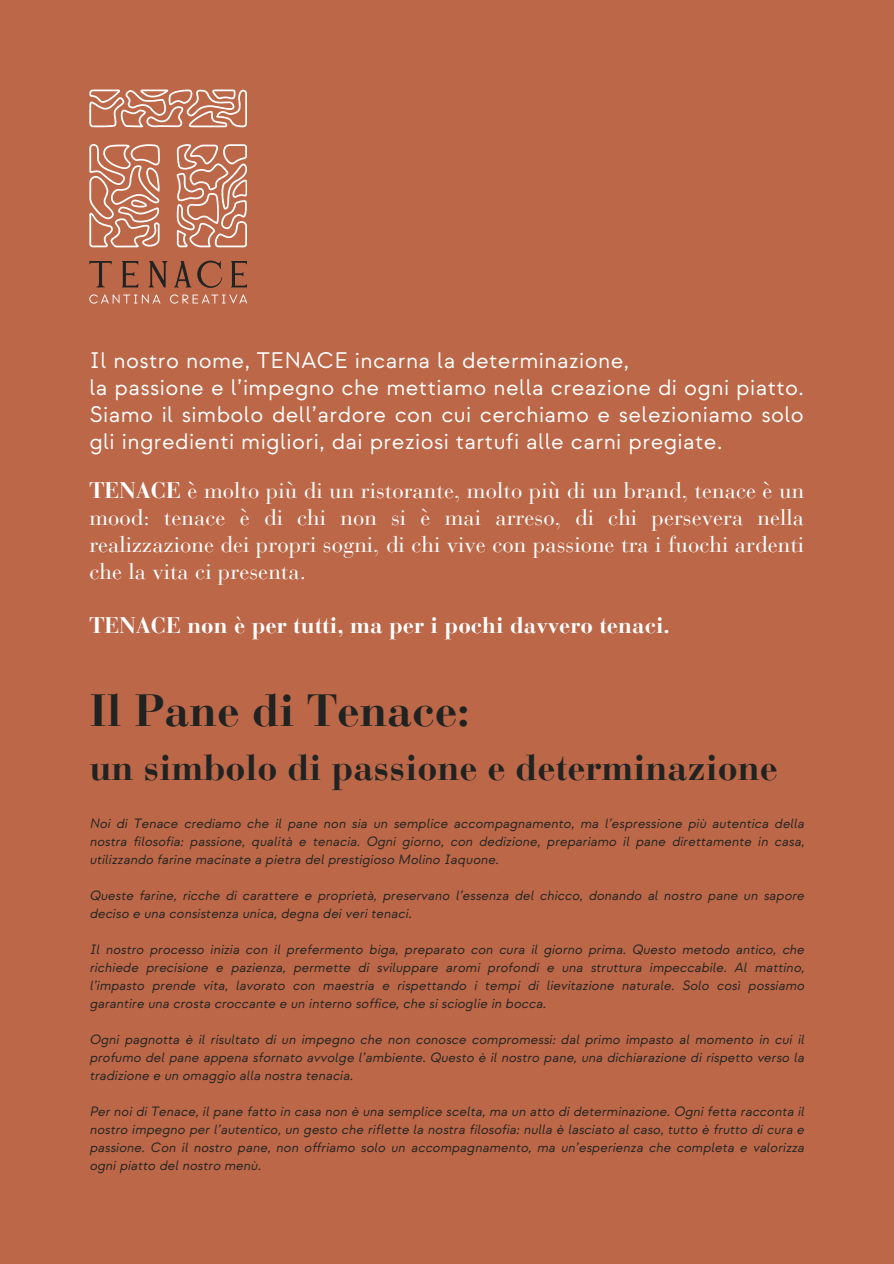
<style>
.page{position:relative;width:894px;height:1264px;background:#fff}
.page>*{position:absolute;margin:0;border:0;box-sizing:border-box;transform-origin:0 0}
.t1{font:700 45px "Bauer Bodoni Pro";color:#212322}
.t2{font:700 36px "Bauer Bodoni Pro";color:#212322}
.t3{font:22.5px/27px "Strawford";letter-spacing:.015em;color:#fff}
.t4{font:22.5px/27px "Bauer Bodoni Pro";letter-spacing:.005em;color:#fff;text-align:justify}
.t5{font:700 22.5px "Bauer Bodoni Pro";letter-spacing:.005em;color:#fff}
.t6{font:italic 13.5px/18px "Strawford";color:#212322;text-align:justify}
.s1{font-weight:700}
</style>
<div class="page">
<div style="left:0;top:0;width:893px;height:1263px;background:#bb6748"></div>
<svg style="left:89px;top:89px;width:158px;height:38px"></svg>
<svg style="left:89px;top:144px;width:71px;height:103px"></svg>
<svg style="left:176px;top:144px;width:71px;height:103px"></svg>
<svg style="left:89px;top:261px;width:23px;height:26px"></svg>
<svg style="left:122px;top:261px;width:16px;height:26px"></svg>
<svg style="left:231px;top:261px;width:16px;height:26px"></svg>
<svg style="left:148px;top:261px;width:19px;height:26px"></svg>
<svg style="left:174px;top:261px;width:17px;height:26px"></svg>
<svg style="left:197px;top:260px;width:25px;height:28px"></svg>
<svg style="left:89px;top:294px;width:71px;height:10px"></svg>
<svg style="left:170px;top:294px;width:77px;height:10px"></svg>
<p class="t3" style="left:89px;top:348px;width:715px">Il nostro nome, TENACE incarna la determinazione,<br>la passione e l’impegno che mettiamo nella creazione di ogni piatto.<br>Siamo il simbolo dell’ardore con cui cerchiamo e selezioniamo solo gli ingredienti migliori, dai preziosi tartufi alle carni pregiate.</p>
<h3 class="t4" style="left:89px;top:479px;width:716px"><span class="s1">TENACE</span> è molto più di un ristorante, molto più di un brand, tenace è un mood: tenace è di chi non si è mai arreso, di chi persevera nella realizzazione dei propri sogni, di chi vive con passione tra i fuochi ardenti che la vita ci presenta.</h3>
<h3 class="t5" style="left:89px;top:616px;width:582px">TENACE non è per tutti, ma per i pochi davvero tenaci.</h3>
<h2 class="t1" style="left:89px;top:693px;width:382px">Il Pane di Tenace:</h2>
<h2 class="t2" style="left:89px;top:753px;width:689px">un simbolo di passione e determinazione</h2>
<h1 class="t6" style="left:89px;top:814px;width:716px">Noi di Tenace crediamo che il pane non sia un semplice accompagnamento, ma l’espressione più autentica della nostra filosofia: passione, qualità e tenacia. Ogni giorno, con dedizione, prepariamo il pane direttamente in casa, utilizzando farine macinate a pietra del prestigioso Molino Iaquone.</h1>
<p class="t6" style="left:89px;top:886px;width:716px">Queste farine, ricche di carattere e proprietà, preservano l’essenza del chicco, donando al nostro pane un sapore deciso e una consistenza unica, degna dei veri tenaci.</p>
<p class="t6" style="left:89px;top:940px;width:716px">Il nostro processo inizia con il prefermento biga, preparato con cura il giorno prima. Questo metodo antico, che richiede precisione e pazienza, permette di sviluppare aromi profondi e una struttura impeccabile. Al mattino, l’impasto prende vita, lavorato con maestria e rispettando i tempi di lievitazione naturale. Solo così possiamo garantire una crosta croccante e un interno soffice, che si scioglie in bocca.</p>
<p class="t6" style="left:89px;top:1030px;width:716px">Ogni pagnotta è il risultato di un impegno che non conosce compromessi: dal primo impasto al momento in cui il profumo del pane appena sfornato avvolge l’ambiente. Questo è il nostro pane, una dichiarazione di rispetto verso la tradizione e un omaggio alla nostra tenacia.</p>
<p class="t6" style="left:89px;top:1102px;width:716px">Per noi di Tenace, il pane fatto in casa non è una semplice scelta, ma un atto di determinazione. Ogni fetta racconta il nostro impegno per l’autentico, un gesto che riflette la nostra filosofia: nulla è lasciato al caso, tutto è frutto di cura e passione. Con il nostro pane, non offriamo solo un accompagnamento, ma un’esperienza che completa e valorizza ogni piatto del nostro menù.</p>
</div>
